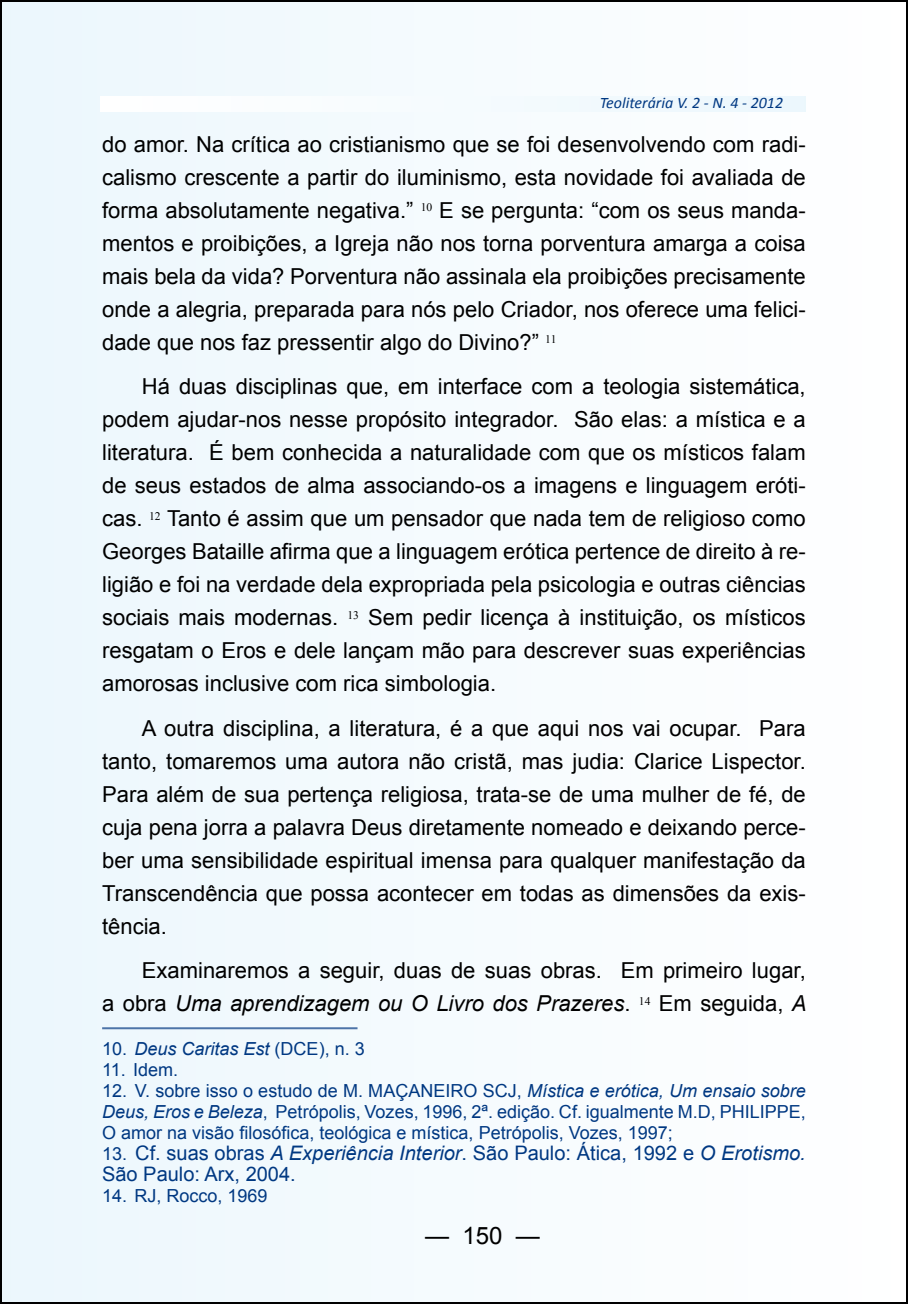
<style>
.page{position:relative;width:908px;height:1304px;background:#fff}
.page>*{position:absolute;margin:0;border:0;box-sizing:border-box;transform-origin:0 0}
.t1{font:24px "Arial";color:#000}
.t2{font:22px/33px "Arial";color:#000;text-align:justify}
.t3{font:20px/21px "Arial";color:#003882}
.t4{font:18px/21px "Arial";color:#003882;text-align:justify}
.t5{font:italic 18px "Arial";color:#003882}
.t6{font:italic 16px "Calibri";color:#003882}
.s1{font-style:italic}
.s2{font-style:normal}
.s3{font-size:18px}
</style>
<div class="page">
<div style="left:1px;top:1px;width:905px;height:1302px;background:#f5fbfe"></div>
<hr style="left:102px;top:1027px;width:255px;height:2px;background:#4d74a8">
<p class="t6" style="left:599px;top:93px;width:185px">Teoliterária V. 2 - N. 4 - 2012</p>
<p class="t2" style="left:102px;top:128px;width:705px">do amor. Na crítica ao cristianismo que se foi desenvolvendo com radi&shy;calismo crescente a partir do iluminismo, esta novidade foi avaliada de forma absolutamente negativa.” <sup>10</sup> E se pergunta: “com os seus manda&shy;mentos e proibições, a Igreja não nos torna porventura amarga a coisa mais bela da vida? Porventura não assinala ela proibições precisamente onde a alegria, preparada para nós pelo Criador, nos oferece uma felici&shy;dade que nos faz pressentir algo do Divino?” <sup>11</sup></p>
<p class="t2" style="left:102px;top:370px;width:704px;text-indent:40px">Há duas disciplinas que, em interface com a teologia sistemática, podem ajudar-nos nesse propósito integrador. São elas: a mística e a literatura. É bem conhecida a naturalidade com que os místicos falam de seus estados de alma associando-os a imagens e linguagem eróti&shy;cas. <sup>12</sup> Tanto é assim que um pensador que nada tem de religioso como Georges Bataille afirma que a linguagem erótica pertence de direito à re&shy;ligião e foi na verdade dela expropriada pela psicologia e outras ciências sociais mais modernas. <sup>13</sup> Sem pedir licença à instituição, os místicos resgatam o Eros e dele lançam mão para descrever suas experiências amorosas inclusive com rica simbologia.</p>
<p class="t2" style="left:102px;top:712px;width:704px;text-indent:40px">A outra disciplina, a literatura, é a que aqui nos vai ocupar. Para tanto, tomaremos uma autora não cristã, mas judia: Clarice Lispector.<br>Para além de sua pertença religiosa, trata-se de uma mulher de fé, de cuja pena jorra a palavra Deus diretamente nomeado e deixando perce&shy;ber uma sensibilidade espiritual imensa para qualquer manifestação da Transcendência que possa acontecer em todas as dimensões da exis&shy;tência.</p>
<p class="t2" style="left:102px;top:954px;width:705px;text-align:right">Examinaremos a seguir, duas de suas obras. Em primeiro lugar,<br>a obra <span class="s1">Uma aprendizagem ou O Livro dos Prazeres</span>. <sup>14</sup> Em seguida, <span class="s1">A</span></p>
<p class="t5" style="left:102px;top:1037px;width:264px"><span class="s2">10.</span> Deus Caritas Est <span class="s2">(DCE), n. 3</span></p>
<p class="t4" style="left:102px;top:1059px;width:77px">11. Idem.</p>
<p class="t4" style="left:102px;top:1080px;width:705px">12. V. sobre isso o estudo de M. MAÇANEIRO SCJ, <span class="s1">Mística e erótica, Um ensaio sobre Deus, Eros e Beleza</span>, Petrópolis, Vozes, 1996, 2ª. edição. Cf. igualmente M.D, PHILIPPE, O amor na visão filosófica, teológica e mística, Petrópolis, Vozes, 1997;</p>
<p class="t3" style="left:102px;top:1143px;width:704px"><span class="s3">13.</span> Cf. suas obras <span class="s1">A Experiência Interior</span>. São Paulo: Ática, 1992 e <span class="s1">O Erotismo.<br></span>São Paulo: Arx, 2004.</p>
<p class="t4" style="left:102px;top:1185px;width:167px">14. RJ, Rocco, 1969</p>
<p class="t1" style="left:425px;top:1219px;width:116px">— 150 —</p>
</div>
